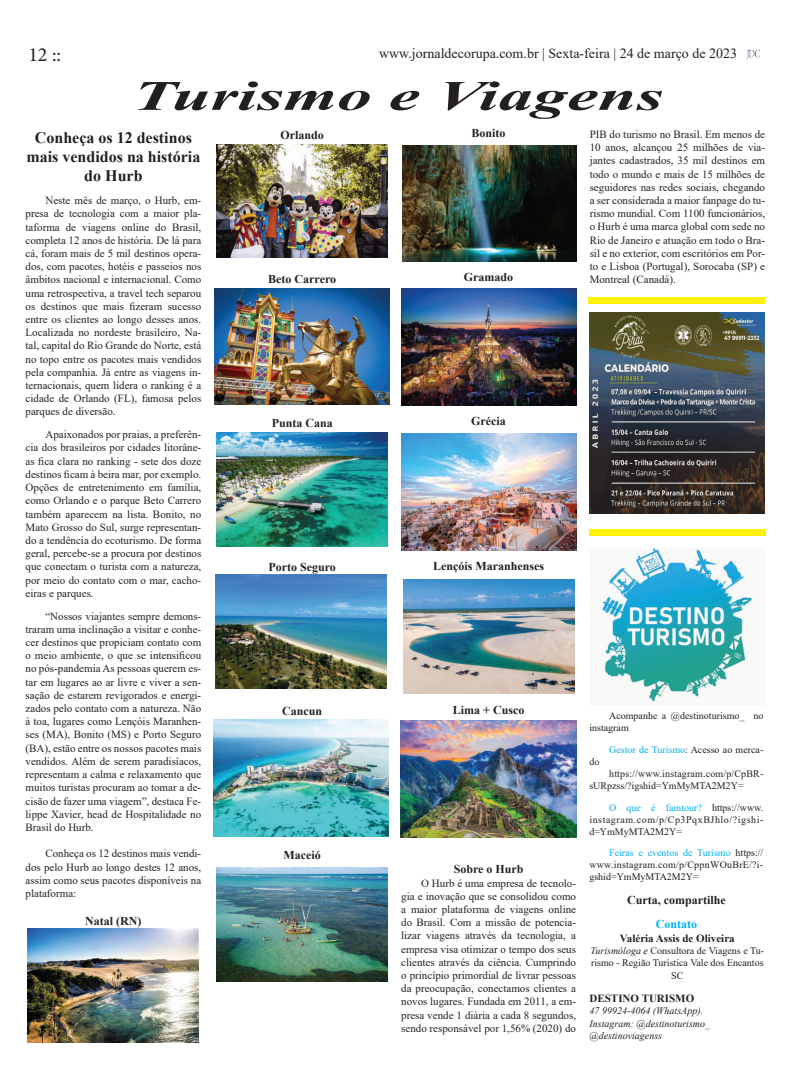
<style>
.page{position:relative;width:791px;height:1078px;background:#fff}
.page>*{position:absolute;margin:0;border:0;box-sizing:border-box;transform-origin:0 0}
.t1{font:italic 700 41.9px "Times New Roman";color:#231f20;scale:1.65 1}
.t2{font:20px "Minion Pro";color:#231f20}
.t3{font:700 16px/19.2px "Times New Roman";color:#231f20;text-align:center}
.t4{font:14px "Times New Roman";color:#231f20}
.t5{font:700 12px "Times New Roman";color:#231f20}
.t6{font:700 12px "Times New Roman";color:#00aeef}
.t7{font:11px/13.2px "Times New Roman";color:#231f20;text-align:justify}
.t8{font:700 11px "Times New Roman";color:#231f20}
.t9{font:10px/12px "Times New Roman";color:#231f20}
.t10{font:italic 10px/13.2px "Times New Roman";color:#231f20}
.t11{font:10px "Times New Roman";color:#00aeef}
.s1{color:#231f20}
.s2{color:#00aeef}
.s3{font-style:italic}
</style>
<div class="page">
<svg style="left:747px;top:50px;width:13px;height:9px"></svg>
<img style="left:601px;top:548px;width:151px;height:155px">
<div style="left:589px;top:297px;width:176px;height:7px;background:#fff101"></div>
<img style="left:28px;top:928px;width:171px;height:113px">
<img style="left:216px;top:144px;width:171px;height:113px">
<img style="left:215px;top:288px;width:175px;height:117px">
<img style="left:216px;top:432px;width:171px;height:114px">
<img style="left:215px;top:574px;width:171px;height:114px">
<img style="left:214px;top:719px;width:174px;height:116px">
<img style="left:216px;top:867px;width:171px;height:114px">
<img style="left:402px;top:145px;width:174px;height:116px">
<img style="left:401px;top:288px;width:176px;height:117px">
<img style="left:401px;top:433px;width:176px;height:117px">
<img style="left:404px;top:579px;width:171px;height:114px">
<img style="left:401px;top:720px;width:175px;height:117px">
<img style="left:590px;top:312px;width:174px;height:201px">
<div style="left:589px;top:529px;width:177px;height:7px;background:#fff101"></div>
<h2 class="t2" style="left:28px;top:42px;width:34px">12 ::</h2>
<p class="t4" style="left:379px;top:43px;width:360px">www.jornaldecorupa.com.br | Sexta-feira | 24 de março de 2023</p>
<h1 class="t1" style="left:133px;top:67px;width:323px">Turismo e Viagens</h1>
<h3 class="t3" style="left:27px;top:127px;width:175px">Conheça os 12 destinos mais vendidos na história do Hurb</h3>
<p class="t7" style="left:26px;top:193px;width:177px;text-indent:20px">Neste mês de março, o Hurb, em&shy;presa de tecnologia com a maior pla&shy;taforma de viagens online do Brasil, completa 12 anos de história. De lá para cá, foram mais de 5 mil destinos opera&shy;dos, com pacotes, hotéis e passeios nos âmbitos nacional e internacional. Como uma retrospectiva, a travel tech separou os destinos que mais fizeram sucesso entre os clientes ao longo desses anos.<br>Localizada no nordeste brasileiro, Na&shy;tal, capital do Rio Grande do Norte, está no topo entre os pacotes mais vendidos pela companhia. Já entre as viagens in&shy;ternacionais, quem lidera o ranking é a cidade de Orlando (FL), famosa pelos parques de diversão.</p>
<p class="t7" style="left:26px;top:427px;width:177px;text-indent:20px">Apaixonados por praias, a preferên&shy;cia dos brasileiros por cidades litorâne&shy;as fica clara no ranking - sete dos doze destinos ficam à beira mar, por exemplo.<br>Opções de entretenimento em família, como Orlando e o parque Beto Carrero também aparecem na lista. Bonito, no Mato Grosso do Sul, surge representan&shy;do a tendência do ecoturismo. De forma geral, percebe-se a procura por destinos que conectam o turista com a natureza, por meio do contato com o mar, cacho&shy;eiras e parques.</p>
<p class="t7" style="left:26px;top:608px;width:177px;text-indent:20px">“Nossos viajantes sempre demons&shy;traram uma inclinação a visitar e conhe&shy;cer destinos que propiciam contato com o meio ambiente, o que se intensificou no pós-pandemia As pessoas querem es&shy;tar em lugares ao ar livre e viver a sen&shy;sação de estarem revigorados e energi&shy;zados pelo contato com a natureza. Não à toa, lugares como Lençóis Maranhen&shy;ses (MA), Bonito (MS) e Porto Seguro (BA), estão entre os nossos pacotes mais vendidos. Além de serem paradisíacos, representam a calma e relaxamento que muitos turistas procuram ao tomar a de&shy;cisão de fazer uma viagem”, destaca Fe&shy;lippe Xavier, head de Hospitalidade no Brasil do Hurb.</p>
<p class="t7" style="left:26px;top:846px;width:177px;text-indent:20px">Conheça os 12 destinos mais vendi&shy;dos pelo Hurb ao longo destes 12 anos, assim como seus pacotes disponíveis na plataforma:</p>
<p class="t5" style="left:85px;top:911px;width:58px">Natal (RN)</p>
<p class="t5" style="left:281px;top:126px;width:45px">Orlando</p>
<p class="t5" style="left:268px;top:270px;width:69px">Beto Carrero</p>
<p class="t5" style="left:472px;top:124px;width:36px">Bonito</p>
<p class="t5" style="left:464px;top:268px;width:51px">Gramado</p>
<p class="t7" style="left:590px;top:127px;width:177px">PIB do turismo no Brasil. Em menos de 10 anos, alcançou 25 milhões de via&shy;jantes cadastrados, 35 mil destinos em todo o mundo e mais de 15 milhões de seguidores nas redes sociais, chegando a ser considerada a maior fanpage do tu&shy;rismo mundial. Com 1100 funcionários, o Hurb é uma marca global com sede no Rio de Janeiro e atuação em todo o Bra&shy;sil e no exterior, com escritórios em Por&shy;to e Lisboa (Portugal), Sorocaba (SP) e Montreal (Canadá).</p>
<p class="t5" style="left:272px;top:414px;width:63px">Punta Cana</p>
<p class="t5" style="left:471px;top:412px;width:36px">Grécia</p>
<p class="t5" style="left:268px;top:558px;width:69px">Porto Seguro</p>
<p class="t5" style="left:433px;top:556px;width:113px">Lençóis Maranhenses</p>
<p class="t5" style="left:282px;top:702px;width:42px">Cancun</p>
<p class="t5" style="left:284px;top:846px;width:39px">Maceió</p>
<p class="t5" style="left:453px;top:700px;width:73px">Lima + Cusco</p>
<p class="t5" style="left:454px;top:860px;width:71px">Sobre o Hurb</p>
<p class="t7" style="left:401px;top:875px;width:176px;text-indent:20px">O Hurb é uma empresa de tecnolo&shy;gia e inovação que se consolidou como a maior plataforma de viagens online do Brasil. Com a missão de potencia&shy;lizar viagens através da tecnologia, a empresa visa otimizar o tempo dos seus clientes através da ciência. Cumprindo o princípio primordial de livrar pessoas da preocupação, conectamos clientes a novos lugares. Fundada em 2011, a em&shy;presa vende 1 diária a cada 8 segundos, sendo responsável por 1,56% (2020) do</p>
<p class="t9" style="left:589px;top:709px;width:176px;text-indent:20px">Acompanhe a @destinoturismo_ no instagram</p>
<p class="t11" style="left:609px;top:742px;width:156px">Gestor de Turismo<span class="s1">: Acesso ao merca-</span></p>
<p class="t9" style="left:589px;top:755px;width:11px">do</p>
<p class="t9" style="left:589px;top:767px;width:176px;text-indent:20px">https://www.instagram.com/p/CpBR&shy;sURpzss/?igshid=YmMyMTA2M2Y=</p>
<p class="t9" style="left:589px;top:800px;width:175px;text-align:justify;text-indent:20px"><span class="s2">O que é famtour?</span> https://www. instagram.com/p/Cp3PqxBJhlo/?igshi&shy;d=YmMyMTA2M2Y=</p>
<p class="t9" style="left:589px;top:846px;width:176px;text-align:justify;text-indent:20px"><span class="s2">Feiras e eventos de Turismo</span> https:// www.instagram.com/p/CppnWOuBrE/?i&shy;gshid=YmMyMTA2M2Y=</p>
<p class="t5" style="left:627px;top:891px;width:100px">Curta, compartilhe</p>
<p class="t6" style="left:656px;top:915px;width:43px">Contato</p>
<p class="t8" style="left:620px;top:929px;width:116px">Valéria Assis de Oliveira</p>
<p class="t9" style="left:590px;top:943px;width:175px"><span class="s3">Turismóloga e</span> Consultora de Viagens e Tu&shy;rismo - Região Turística Vale dos Encantos</p>
<p class="t9" style="left:671px;top:969px;width:14px">SC</p>
<p class="t8" style="left:590px;top:989px;width:106px">DESTINO TURISMO</p>
<p class="t10" style="left:590px;top:1003px;width:122px">47 99924-4064 (WhatsApp).<br>Instagram: @destinoturismo_</p>
<p class="t10" style="left:590px;top:1028px;width:74px">@destinoviagenss</p>
</div>
